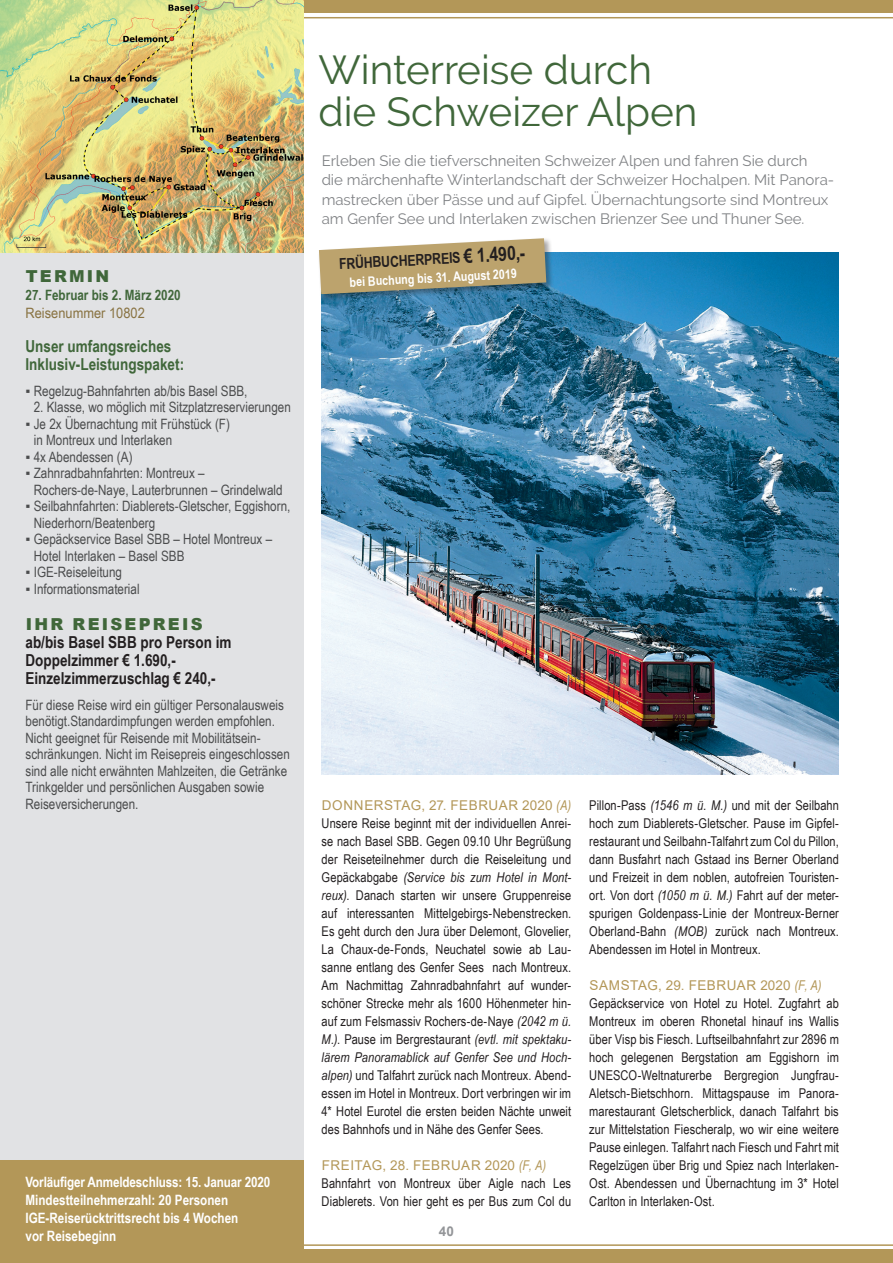
<style>
.page{position:relative;width:893px;height:1263px;background:#fff}
.page>*{position:absolute;margin:0;border:0;box-sizing:border-box;transform-origin:0 0}
.t1{font:40.5px/42px "Raleway";color:#40673a}
.t2{font:700 16.5px/18px "Arial Narrow";color:#231f20}
.t3{font:700 16.5px/18px "Arial Narrow";color:#40673a}
.t4{font:900 16.5px "Arial";letter-spacing:.135em;color:#40673a}
.t5{font:15px/19.5px "Raleway";color:#808285}
.t6{font:700 15px "Arial Narrow";color:#231f20}
.t7{font:14.25px/16.5px "Arial Narrow";color:#4b4c4d}
.t8{font:700 14.25px/18px "Arial Narrow";color:#fff}
.t9{font:700 14.25px "Arial Narrow";color:#40673a}
.t10{font:14.25px "Arial Narrow";color:#897342;scale:1.1 1}
.t11{font:13.5px/18px "Arial Narrow";letter-spacing:.005em;color:#231f20;text-align:justify}
.t12{font:13.5px "Arial";letter-spacing:.01em;color:#b39758}
.t13{font:700 13.5px "Arial";color:#939598}
.t14{font:700 13.05px "Arial Narrow";color:#fff}
.s1{font-size:19.5px}
.s2{font-family:"Arial Narrow";font-style:italic}
.s3{font-style:italic}
</style>
<div class="page">
<div style="left:0;top:0;width:893px;height:13px;background:#b39758"></div>
<hr style="left:0;top:17px;width:893px;height:1px;background:#b39758">
<hr style="left:0;top:1244px;width:893px;height:2px;background:#b39758">
<div style="left:0;top:1250px;width:893px;height:13px;background:#b39758"></div>
<div style="left:0;top:0;width:304px;height:1203px;background:#e1e2e4"></div>
<div style="left:0;top:1160px;width:304px;height:103px;background:#b39758"></div>
<img style="left:322px;top:252px;width:517px;height:522px">
<img style="left:0;top:0;width:304px;height:252px">
<div style="left:317px;top:237px;width:237px;height:65px;background:#231f20;opacity:.4"></div>
<svg style="left:319px;top:238px;width:227px;height:56px;background:#b5a67f"></svg>
<p class="t4" style="left:26px;top:264px;width:85px">TERMIN</p>
<p class="t9" style="left:26px;top:284px;width:157px">27. Februar bis 2. März 2020</p>
<p class="t10" style="left:26px;top:302px;width:110px">Reisenummer 10802</p>
<p class="t3" style="left:26px;top:337px;width:160px">Unser umfangsreiches<br>Inklusiv-Leistungspaket:</p>
<p class="t7" style="left:26px;top:382px;width:224px">▪ Regelzug-Bahnfahrten ab/bis Basel SBB,</p>
<p class="t7" style="left:34px;top:399px;width:259px">2. Klasse, wo möglich mit Sitzplatzreservierungen</p>
<p class="t7" style="left:34px;top:415px;width:198px;text-indent:-8px">▪ Je 2x Übernachtung mit Frühstück (F) in Montreux und Interlaken</p>
<p class="t7" style="left:26px;top:448px;width:109px">▪ 4x Abendessen (A)</p>
<p class="t7" style="left:34px;top:465px;width:250px;text-indent:-8px">▪ Zahnradbahnfahrten: Montreux –<br>Rochers-de-Naye, Lauterbrunnen – Grindelwald</p>
<p class="t7" style="left:34px;top:498px;width:258px;text-indent:-8px">▪ Seilbahnfahrten: Diablerets-Gletscher, Eggishorn,<br>Niederhorn/Beatenberg</p>
<p class="t7" style="left:34px;top:531px;width:240px;text-indent:-8px">▪ Gepäckservice Basel SBB – Hotel Montreux –<br>Hotel Interlaken – Basel SBB</p>
<p class="t7" style="left:26px;top:564px;width:98px">▪ IGE-Reiseleitung</p>
<p class="t7" style="left:26px;top:580px;width:116px">▪ Informationsmaterial</p>
<p class="t4" style="left:26px;top:612px;width:178px">I HR REISEPREIS</p>
<p class="t2" style="left:26px;top:632px;width:208px">ab/bis Basel SBB pro Person im<br>Doppelzimmer € 1.690,-<br>Einzelzimmerzuschlag € 240,-</p>
<p class="t7" style="left:26px;top:696px;width:266px">Für diese Reise wird ein gültiger Personalausweis benötigt.Standardimpfungen werden empfohlen.<br>Nicht geeignet für Reisende mit Mobilitätsein&shy;schränkungen. Nicht im Reisepreis eingeschlossen sind alle nicht erwähnten Mahlzeiten, die Getränke Trinkgelder und persönlichen Ausgaben sowie Reiseversicherungen.</p>
<p class="t8" style="left:26px;top:1172px;width:246px">Vorläufiger Anmeldeschluss: 15. Januar 2020<br>Mindestteilnehmerzahl: 20 Personen IGE-Reiserücktrittsrecht bis 4 Wochen<br>vor Reisebeginn</p>
<h1 class="t1" style="left:318px;top:48px;width:380px">Winterreise durch die Schweizer Alpen</h1>
<p class="t5" style="left:322px;top:151px;width:514px">Erleben Sie die tiefverschneiten Schweizer Alpen und fahren Sie durch<br>die märchenhafte Winterlandschaft der Schweizer Hochalpen. Mit Panora&shy;mastrecken über Pässe und auf Gipfel. Übernachtungsorte sind Montreux am Genfer See und Interlaken zwischen Brienzer See und Thuner See.</p>
<p class="t6" style="left:339px;top:253px;width:188px;rotate:-3deg">FrühbucherPREIS <span class="s1">€ 1.490,-</span></p>
<p class="t14" style="left:349px;top:272px;width:169px;rotate:-3deg">bei Buchung bis 31. August 2019</p>
<p class="t12" style="left:322px;top:796px;width:22px">DONNERSTAG</p>
<p class="t12" style="left:422px;top:796px;width:48px">, 27. FEBR</p>
<p class="t12" style="left:489px;top:796px;width:84px">UAR 2020 <span class="s2">(A)</span></p>
<p class="t11" style="left:322px;top:814px;width:251px">Unsere Reise beginnt mit der individuellen Anrei&shy;se nach Basel SBB. Gegen 09.10 Uhr Begrüßung der Reiseteilnehmer durch die Reiseleitung und Gepäckabgabe <span class="s3">(Service bis zum Hotel in Mont&shy;reux)</span>. Danach starten wir unsere Gruppenreise auf interessanten Mittelgebirgs-Nebenstrecken.<br>Es geht durch den Jura über Delemont, Glovelier, La Chaux-de-Fonds, Neuchatel sowie ab Lau&shy;sanne entlang des Genfer Sees nach Montreux.<br>Am Nachmittag Zahnradbahnfahrt auf wunder&shy;schöner Strecke mehr als 1600 Höhenmeter hin&shy;auf zum Felsmassiv Rochers-de-Naye <span class="s3">(2042 m ü.<br>M.)</span>. Pause im Bergrestaurant <span class="s3">(evtl. mit spektaku&shy;lärem Panoramablick auf Genfer See und Hoch&shy;alpen)</span> und Talfahrt zurück nach Montreux. Abend&shy;essen im Hotel in Montreux. Dort verbringen wir im 4* Hotel Eurotel die ersten beiden Nächte unweit des Bahnhofs und in Nähe des Genfer Sees.</p>
<p class="t12" style="left:322px;top:1156px;width:19px">FREITAG</p>
<p class="t12" style="left:383px;top:1156px;width:50px">, 28. FEBR</p>
<p class="t12" style="left:451px;top:1156px;width:96px">UAR 2020 <span class="s2">(F, A)</span></p>
<p class="t11" style="left:322px;top:1174px;width:251px">Bahnfahrt von Montreux über Aigle nach Les<br>Diablerets. Von hier geht es per Bus zum Col du</p>
<p class="t13" style="left:439px;top:1221px;width:17px">40</p>
<p class="t11" style="left:589px;top:796px;width:251px">Pillon-Pass <span class="s3">(1546 m ü. M.)</span> und mit der Seilbahn hoch zum Diablerets-Gletscher. Pause im Gipfel&shy;restaurant und Seilbahn-Talfahrt zum Col du Pillon, dann Busfahrt nach Gstaad ins Berner Oberland und Freizeit in dem noblen, autofreien Touristen&shy;ort. Von dort <span class="s3">(1050 m ü. M.)</span> Fahrt auf der meter&shy;spurigen Goldenpass-Linie der Montreux-Berner Oberland-Bahn <span class="s3">(MOB)</span> zurück nach Montreux.<br>Abendessen im Hotel in Montreux.</p>
<p class="t12" style="left:590px;top:976px;width:21px">SAMSTAG</p>
<p class="t12" style="left:658px;top:976px;width:50px">, 29. FEBR</p>
<p class="t12" style="left:727px;top:976px;width:96px">UAR 2020 <span class="s2">(F, A)</span></p>
<p class="t11" style="left:589px;top:994px;width:251px">Gepäckservice von Hotel zu Hotel. Zugfahrt ab Montreux im oberen Rhonetal hinauf ins Wallis über Visp bis Fiesch. Luftseilbahnfahrt zur 2896 m hoch gelegenen Bergstation am Eggishorn im UNESCO-Weltnaturerbe Bergregion Jungfrau-Aletsch-Bietschhorn. Mittagspause im Panora&shy;marestaurant Gletscherblick, danach Talfahrt bis zur Mittelstation Fiescheralp, wo wir eine weitere Pause einlegen. Talfahrt nach Fiesch und Fahrt mit Regelzügen über Brig und Spiez nach Interlaken-Ost. Abendessen und Übernachtung im 3* Hotel Carlton in Interlaken-Ost.</p>
</div>
